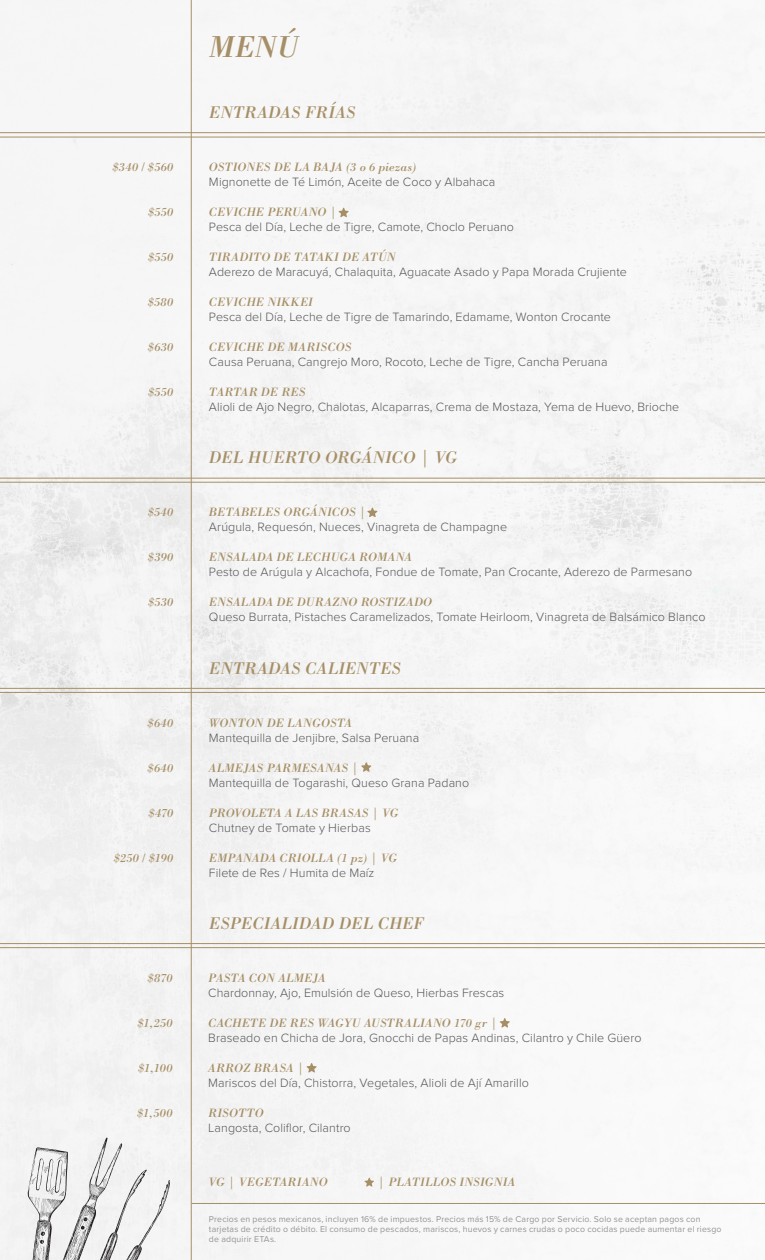
<style>
.page{position:relative;width:765px;height:1260px;background:#f6f6f6}
.page>*{position:absolute;margin:0;border:0;box-sizing:border-box;transform-origin:0 0}
.t1{font:italic 31.25px "Bodoni Std";color:#a68f66}
.t2{font:italic 17.5px "Bodoni Std";letter-spacing:-.015em;color:#a68f66}
.t3{font:300 12.5px "Proxima Nova";letter-spacing:.005em;color:#57585a}
.t4{font:italic 12.5px "Bodoni Std";letter-spacing:-.005em;color:#a68f66}
.t5{font:8.75px/10px "Proxima Nova";letter-spacing:.02em;color:#939598}
</style>
<div class="page">
<hr style="left:0;top:137px;width:765px;height:1px;background:#a68f66">
<hr style="left:0;top:132px;width:765px;height:1px;background:#a68f66">
<hr style="left:0;top:482px;width:765px;height:1px;background:#a68f66">
<hr style="left:0;top:478px;width:765px;height:1px;background:#a68f66">
<hr style="left:0;top:692px;width:765px;height:1px;background:#a68f66">
<hr style="left:0;top:688px;width:765px;height:1px;background:#a68f66">
<svg style="left:361px;top:762px;width:10px;height:10px"></svg>
<hr style="left:0;top:947px;width:765px;height:1px;background:#a68f66">
<hr style="left:0;top:943px;width:765px;height:1px;background:#a68f66">
<hr style="left:192px;top:1203px;width:573px;height:1px;background:#a68f66">
<hr style="left:191px;top:0;width:1px;height:1260px;background:#a68f66">
<svg style="left:365px;top:1178px;width:9px;height:9px"></svg>
<svg style="left:367px;top:507px;width:10px;height:10px"></svg>
<svg style="left:500px;top:1018px;width:10px;height:10px"></svg>
<svg style="left:307px;top:1063px;width:10px;height:10px"></svg>
<svg style="left:28px;top:1138px;width:142px;height:122px"></svg>
<svg style="left:339px;top:208px;width:10px;height:9px"></svg>
<p class="t4" style="left:113px;top:159px;width:62px">$340 / $560</p>
<p class="t4" style="left:148px;top:204px;width:27px">$550</p>
<p class="t4" style="left:148px;top:249px;width:27px">$550</p>
<p class="t4" style="left:148px;top:294px;width:27px">$580</p>
<p class="t4" style="left:148px;top:339px;width:27px">$630</p>
<p class="t4" style="left:148px;top:384px;width:27px">$550</p>
<p class="t4" style="left:148px;top:505px;width:27px">$540</p>
<p class="t4" style="left:148px;top:550px;width:27px">$390</p>
<p class="t4" style="left:148px;top:595px;width:27px">$530</p>
<p class="t4" style="left:148px;top:715px;width:27px">$640</p>
<p class="t4" style="left:148px;top:760px;width:27px">$640</p>
<p class="t4" style="left:149px;top:805px;width:26px">$470</p>
<p class="t4" style="left:114px;top:850px;width:61px">$250 / $190</p>
<p class="t4" style="left:148px;top:971px;width:27px">$870</p>
<p class="t4" style="left:138px;top:1016px;width:37px">$1,250</p>
<p class="t4" style="left:138px;top:1061px;width:36px">$1,100</p>
<p class="t4" style="left:137px;top:1106px;width:37px">$1,500</p>
<p class="t1" style="left:209px;top:28px;width:92px">MENÚ</p>
<p class="t2" style="left:209px;top:102px;width:148px">ENTRADAS FRÍAS</p>
<p class="t4" style="left:209px;top:159px;width:209px">OSTIONES DE LA BAJA (3 o 6 piezas)</p>
<p class="t3" style="left:209px;top:173px;width:288px">Mignonette de Té Limón, Aceite de Coco y Albahaca</p>
<p class="t4" style="left:209px;top:204px;width:130px">CEVICHE PERUANO |</p>
<p class="t3" style="left:209px;top:218px;width:307px">Pesca del Día, Leche de Tigre, Camote, Choclo Peruano</p>
<p class="t4" style="left:209px;top:249px;width:189px">TIRADITO DE TATAKI DE ATÚN</p>
<p class="t3" style="left:209px;top:263px;width:419px">Aderezo de Maracuyá, Chalaquita, Aguacate Asado y Papa Morada Crujiente</p>
<p class="t4" style="left:209px;top:294px;width:106px">CEVICHE NIKKEI</p>
<p class="t3" style="left:209px;top:308px;width:404px">Pesca del Día, Leche de Tigre de Tamarindo, Edamame, Wonton Crocante</p>
<p class="t4" style="left:209px;top:339px;width:144px">CEVICHE DE MARISCOS</p>
<p class="t3" style="left:209px;top:353px;width:400px">Causa Peruana, Cangrejo Moro, Rocoto, Leche de Tigre, Cancha Peruana</p>
<p class="t4" style="left:209px;top:384px;width:98px">TARTAR DE RES</p>
<p class="t3" style="left:209px;top:398px;width:472px">Alioli de Ajo Negro, Chalotas, Alcaparras, Crema de Mostaza, Yema de Huevo, Brioche</p>
<p class="t2" style="left:209px;top:447px;width:250px">DEL HUERTO ORGÁNICO | VG</p>
<p class="t4" style="left:209px;top:505px;width:159px">BETABELES ORGÁNICOS |</p>
<p class="t3" style="left:209px;top:518px;width:300px">Arúgula, Requesón, Nueces, Vinagreta de Champagne</p>
<p class="t4" style="left:209px;top:550px;width:205px">ENSALADA DE LECHUGA ROMANA</p>
<p class="t3" style="left:209px;top:563px;width:485px">Pesto de Arúgula y Alcachofa, Fondue de Tomate, Pan Crocante, Aderezo de Parmesano</p>
<p class="t4" style="left:209px;top:595px;width:225px">ENSALADA DE DURAZNO ROSTIZADO</p>
<p class="t3" style="left:209px;top:608px;width:498px">Queso Burrata, Pistaches Caramelizados, Tomate Heirloom, Vinagreta de Balsámico Blanco</p>
<p class="t2" style="left:209px;top:657px;width:194px">ENTRADAS CALIENTES</p>
<p class="t4" style="left:209px;top:715px;width:145px">WONTON DE LANGOSTA</p>
<p class="t3" style="left:209px;top:728px;width:212px">Mantequilla de Jenjibre, Salsa Peruana</p>
<p class="t4" style="left:209px;top:760px;width:152px">ALMEJAS PARMESANAS |</p>
<p class="t3" style="left:209px;top:773px;width:262px">Mantequilla de Togarashi, Queso Grana Padano</p>
<p class="t4" style="left:209px;top:805px;width:191px">PROVOLETA A LAS BRASAS | VG</p>
<p class="t3" style="left:209px;top:818px;width:163px">Chutney de Tomate y Hierbas</p>
<p class="t4" style="left:209px;top:850px;width:190px">EMPANADA CRIOLLA (1 pz) | VG</p>
<p class="t3" style="left:209px;top:863px;width:167px">Filete de Res / Humita de Maíz</p>
<p class="t2" style="left:209px;top:913px;width:217px">ESPECIALIDAD DEL CHEF</p>
<p class="t4" style="left:208px;top:970px;width:119px">PASTA CON ALMEJA</p>
<p class="t3" style="left:208px;top:983px;width:298px">Chardonnay, Ajo, Emulsión de Queso, Hierbas Frescas</p>
<p class="t4" style="left:208px;top:1015px;width:291px">CACHETE DE RES WAGYU AUSTRALIANO 170 gr |</p>
<p class="t3" style="left:208px;top:1028px;width:435px">Braseado en Chicha de Jora, Gnocchi de Papas Andinas, Cilantro y Chile Güero</p>
<p class="t4" style="left:208px;top:1060px;width:98px">ARROZ BRASA |</p>
<p class="t3" style="left:208px;top:1073px;width:322px">Mariscos del Día, Chistorra, Vegetales, Alioli de Ají Amarillo</p>
<p class="t4" style="left:208px;top:1105px;width:57px">RISOTTO</p>
<p class="t3" style="left:208px;top:1118px;width:144px">Langosta, Coliflor, Cilantro</p>
<p class="t4" style="left:209px;top:1174px;width:120px">VG | VEGETARIANO</p>
<p class="t4" style="left:378px;top:1174px;width:139px">| PLATILLOS INSIGNIA</p>
<p class="t5" style="left:209px;top:1213px;width:514px">Precios en pesos mexicanos, incluyen 16% de impuestos. Precios más 15% de Cargo por Servicio. Solo se aceptan pagos con tarjetas de crédito o débito. El consumo de pescados, mariscos, huevos y carnes crudas o poco cocidas puede aumentar el riesgo de adquirir ETAs.</p>
</div>
